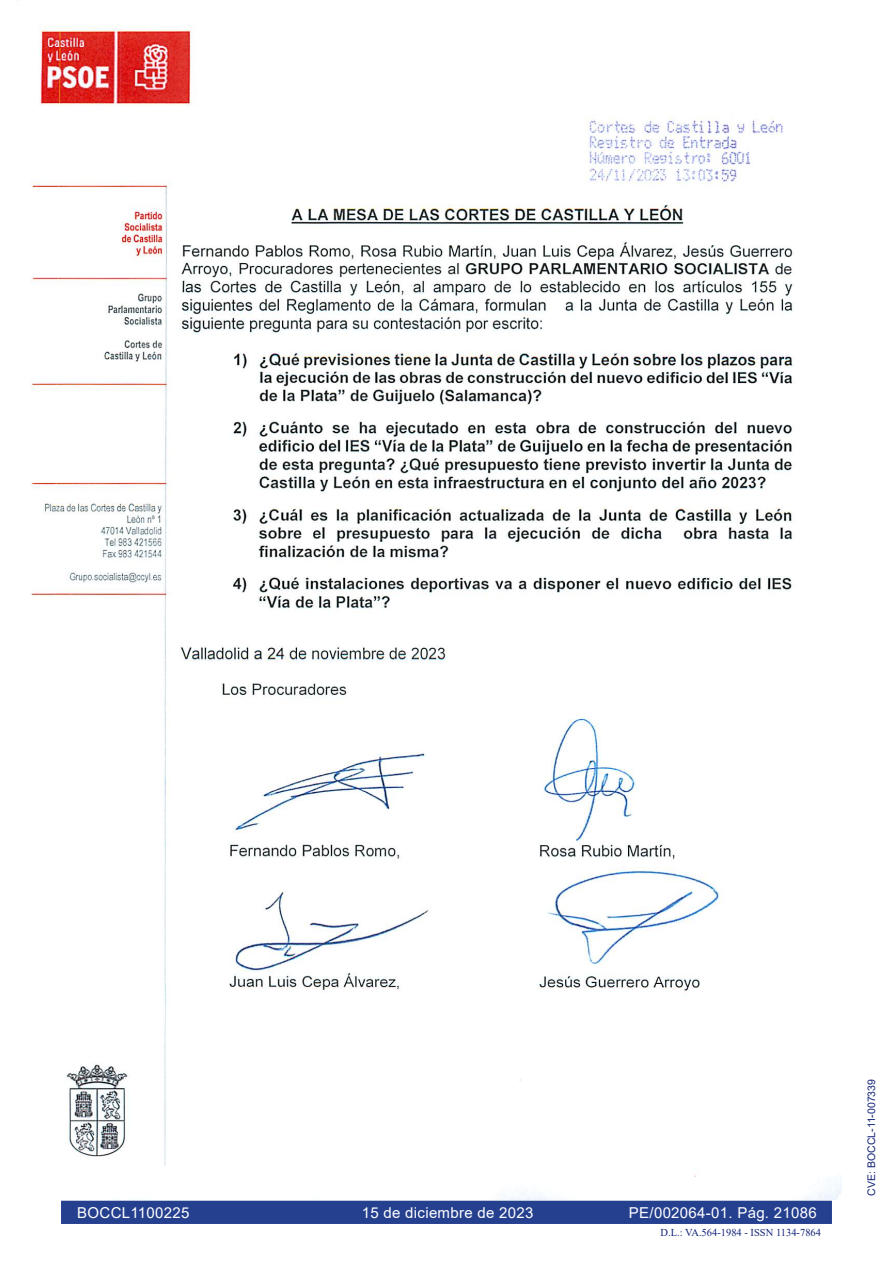
<style>
.page{position:relative;width:893px;height:1263px;background:#fff}
.page>*{position:absolute;margin:0;border:0;box-sizing:border-box;transform-origin:0 0}
.E_CVE{font:15px "Arial";letter-spacing:.02em;color:#fff}
.t1{font:10.5px "Times New Roman";color:#132477}
.t2{font:10.5px "Arial";color:#132477}
</style>
<div class="page">
<div style="left:60px;top:1200px;width:773px;height:25px;background:#25408f"></div>
<div style="left:60px;top:1199px;width:773px;height:26px;border:2px solid #fff"></div>
<img style="left:30px;top:26px;width:812px;height:1174px">
<p class="E_CVE" style="left:77px;top:1202px;width:114px">BOCCL1100225</p>
<p class="E_CVE" style="left:362px;top:1202px;width:173px">15 de diciembre de 2023</p>
<p class="E_CVE" style="left:629px;top:1202px;width:189px">PE/002064-01. Pág. 21086</p>
<p class="t1" style="left:661px;top:1225px;width:162px">D.L.: VA.564-1984 - ISSN 1134-7864</p>
<p class="t2" style="left:864px;top:1195px;width:118px;rotate:-90deg">CVE: BOCCL-11-007339</p>
</div>
